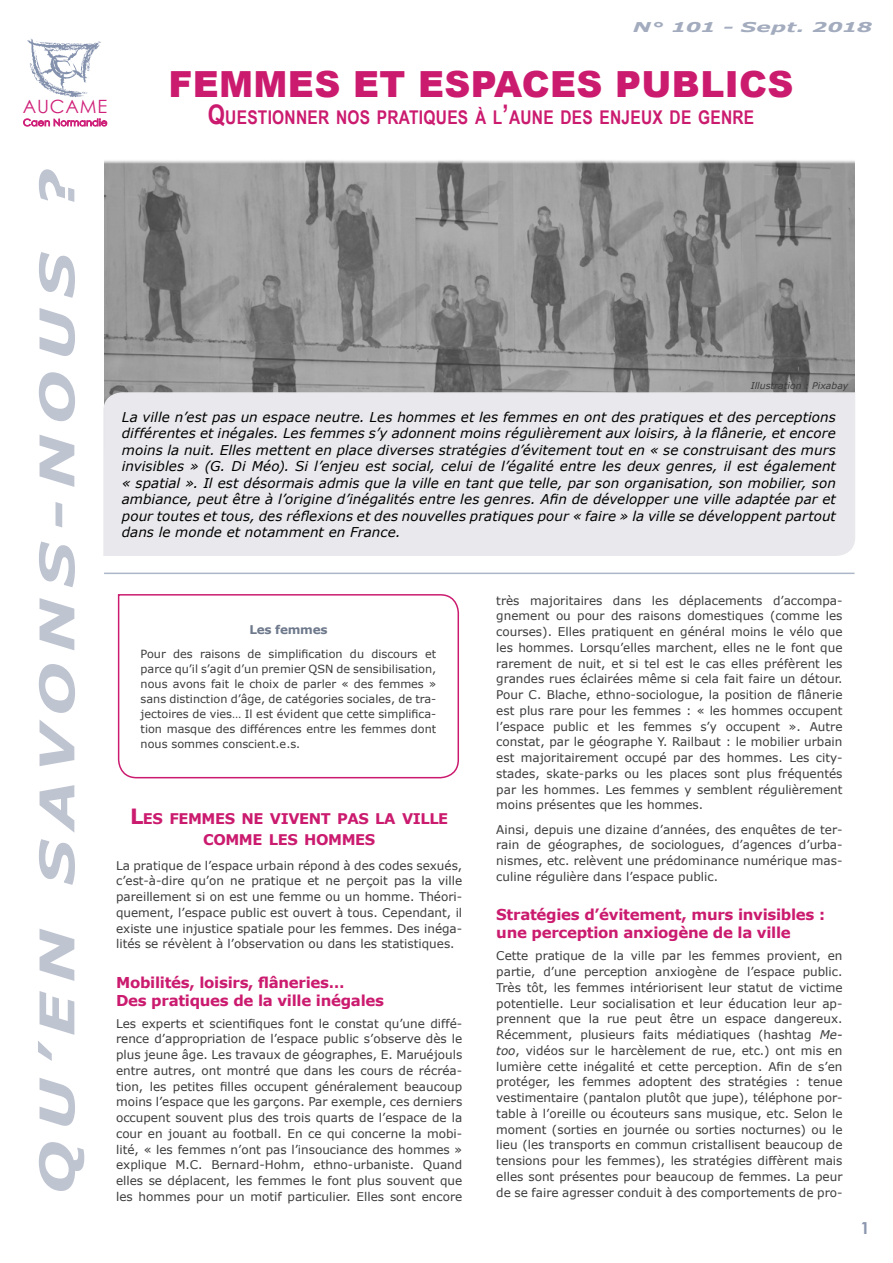
<style>
.page{position:relative;width:893px;height:1263px;background:#fff}
.page>*{position:absolute;margin:0;border:0;box-sizing:border-box;transform-origin:0 0}
.t1{font:italic 700 47.85px "Verdana";color:#bfc4d1;scale:1.32 1}
.t2{font:900 36px "Arial";letter-spacing:.01em;color:#cb1b6f}
.t3{font:700 18.9px "Arial Narrow";letter-spacing:.015em;color:#cb1b6f}
.t4{font:18.3px "Century Gothic";letter-spacing:.04em;color:#cf2179}
.t5{font:700 16.5px "Century Gothic";color:#8a97ae}
.t6{font:700 15px/18px "Verdana";letter-spacing:-.02em;color:#cb1b6f}
.t7{font:700 14.7px/21px "Verdana";letter-spacing:-.03em;color:#cb1b6f;text-align:center}
.t8{font:italic 13.5px/16.5px "Verdana";letter-spacing:.005em;color:#000;text-align:justify}
.t9{font:italic 700 13.5px "Verdana";letter-spacing:-.015em;color:#a3acbe;scale:1.6 1}
.t10{font:12px/15.8px "Verdana";color:#3c3c3c;text-align:justify}
.t11{font:700 12px "Verdana";letter-spacing:-.02em;color:#6e798c}
.t12{font:11.25px/15px "Verdana";color:#3c3c3c;text-align:justify}
.t13{font:italic 9.3px "Verdana";color:#3c3c3c}
.s1{font-size:27px}
.s2{font-size:21px}
.s3{font-style:italic}
</style>
<div class="page">
<hr style="left:104px;top:573px;width:750px;height:1px;background:#acb7c9">
<svg style="left:23px;top:118px;width:84px;height:8px"></svg>
<svg style="left:27px;top:38px;width:74px;height:59px"></svg>
<img style="left:104px;top:160px;width:750px;height:231px">
<div style="left:103px;top:391px;width:752px;height:165px;background:#e9e9ed"></div>
<svg style="left:117px;top:594px;width:342px;height:185px"></svg>
<h3 class="t4" style="left:23px;top:94px;width:86px">AUCAME</h3>
<p class="t9" style="left:633px;top:17px;width:151px">N° 101 - Sept. 2018</p>
<h2 class="t2" style="left:169px;top:58px;width:626px">FEMMES ET ESPACES PUBLICS</h2>
<h3 class="t3" style="left:208px;top:103px;width:548px"><span class="s1">Q</span>UESTIONNER NOS PRATIQUES À L<span class="s1">’</span>AUNE DES ENJEUX DE GENRE</h3>
<h1 class="t1" style="left:23px;top:1194px;width:778px;rotate:-90deg">QU’EN SAVONS-NOUS ?</h1>
<p class="t13" style="left:751px;top:379px;width:99px">Illustration : Pixabay</p>
<p class="t8" style="left:122px;top:408px;width:716px">La ville n’est pas un espace neutre. Les hommes et les femmes en ont des pratiques et des perceptions différentes et inégales. Les femmes s’y adonnent moins régulièrement aux loisirs, à la flânerie, et encore moins la nuit. Elles mettent en place diverses stratégies d’évitement tout en « se construisant des murs invisibles » (G. Di Méo). Si l’enjeu est social, celui de l’égalité entre les deux genres, il est également « spatial ». Il est désormais admis que la ville en tant que telle, par son organisation, son mobilier, son ambiance, peut être à l’origine d’inégalités entre les genres. Afin de développer une ville adaptée par et pour toutes et tous, des réflexions et des nouvelles pratiques pour « faire » la ville se développent partout dans le monde et notamment en France.</p>
<p class="t11" style="left:249px;top:621px;width:80px">Les femmes</p>
<p class="t12" style="left:141px;top:646px;width:297px">Pour des raisons de simplification du discours et parce qu’il s’agit d’un premier QSN de sensibilisation, nous avons fait le choix de parler « des femmes » sans distinction d’âge, de catégories sociales, de tra&shy;jectoires de vies… Il est évident que cette simplifica&shy;tion masque des différences entre les femmes dont nous sommes conscient.e.s.</p>
<p class="t7" style="left:130px;top:808px;width:320px"><span class="s2">L</span>ES FEMMES NE VIVENT PAS LA VILLE<br>COMME LES HOMMES</p>
<p class="t10" style="left:116px;top:857px;width:348px">La pratique de l’espace urbain répond à des codes sexués, c’est-à-dire qu’on ne pratique et ne perçoit pas la ville pareillement si on est une femme ou un homme. Théori&shy;quement, l’espace public est ouvert à tous. Cependant, il existe une injustice spatiale pour les femmes. Des inéga&shy;lités se révèlent à l’observation ou dans les statistiques.</p>
<p class="t6" style="left:116px;top:973px;width:269px">Mobilités, loisirs, flâneries…<br>Des pratiques de la ville inégales</p>
<p class="t10" style="left:116px;top:1015px;width:348px">Les experts et scientifiques font le constat qu’une diffé&shy;rence d’appropriation de l’espace public s’observe dès le plus jeune âge. Les travaux de géographes, E. Maruéjouls entre autres, ont montré que dans les cours de récréa&shy;tion, les petites filles occupent généralement beaucoup moins l’espace que les garçons. Par exemple, ces derniers occupent souvent plus des trois quarts de l’espace de la cour en jouant au football. En ce qui concerne la mobi&shy;lité, « les femmes n’ont pas l’insouciance des hommes » explique M.C. Bernard-Hohm, ethno-urbaniste. Quand elles se déplacent, les femmes le font plus souvent que les hommes pour un motif particulier. Elles sont encore</p>
<p class="t10" style="left:496px;top:592px;width:348px">très majoritaires dans les déplacements d’accompa&shy;gnement ou pour des raisons domestiques (comme les courses). Elles pratiquent en général moins le vélo que les hommes. Lorsqu’elles marchent, elles ne le font que rarement de nuit, et si tel est le cas elles préfèrent les grandes rues éclairées même si cela fait faire un détour.<br>Pour C. Blache, ethno-sociologue, la position de flânerie est plus rare pour les femmes : « les hommes occupent l’espace public et les femmes s’y occupent ». Autre constat, par le géographe Y. Railbaut : le mobilier urbain est majoritairement occupé par des hommes. Les city&shy;stades, skate-parks ou les places sont plus fréquentés par les hommes. Les femmes y semblent régulièrement moins présentes que les hommes.</p>
<p class="t10" style="left:496px;top:821px;width:348px">Ainsi, depuis une dizaine d’années, des enquêtes de ter&shy;rain de géographes, de sociologues, d’agences d’urba&shy;nismes, etc. relèvent une prédominance numérique mas&shy;culine régulière dans l’espace public.</p>
<p class="t6" style="left:496px;top:905px;width:330px">Stratégies d’évitement, murs invisibles : une perception anxiogène de la ville</p>
<p class="t10" style="left:496px;top:948px;width:348px">Cette pratique de la ville par les femmes provient, en partie, d’une perception anxiogène de l’espace public.<br>Très tôt, les femmes intériorisent leur statut de victime potentielle. Leur socialisation et leur éducation leur ap&shy;prennent que la rue peut être un espace dangereux.<br>Récemment, plusieurs faits médiatiques (hashtag <span class="s3">Me&shy;too</span>, vidéos sur le harcèlement de rue, etc.) ont mis en lumière cette inégalité et cette perception. Afin de s’en protéger, les femmes adoptent des stratégies : tenue vestimentaire (pantalon plutôt que jupe), téléphone por&shy;table à l’oreille ou écouteurs sans musique, etc. Selon le moment (sorties en journée ou sorties nocturnes) ou le lieu (les transports en commun cristallisent beaucoup de tensions pour les femmes), les stratégies diffèrent mais elles sont présentes pour beaucoup de femmes. La peur de se faire agresser conduit à des comportements de pro-</p>
<h3 class="t5" style="left:860px;top:1215px;width:11px">1</h3>
</div>
